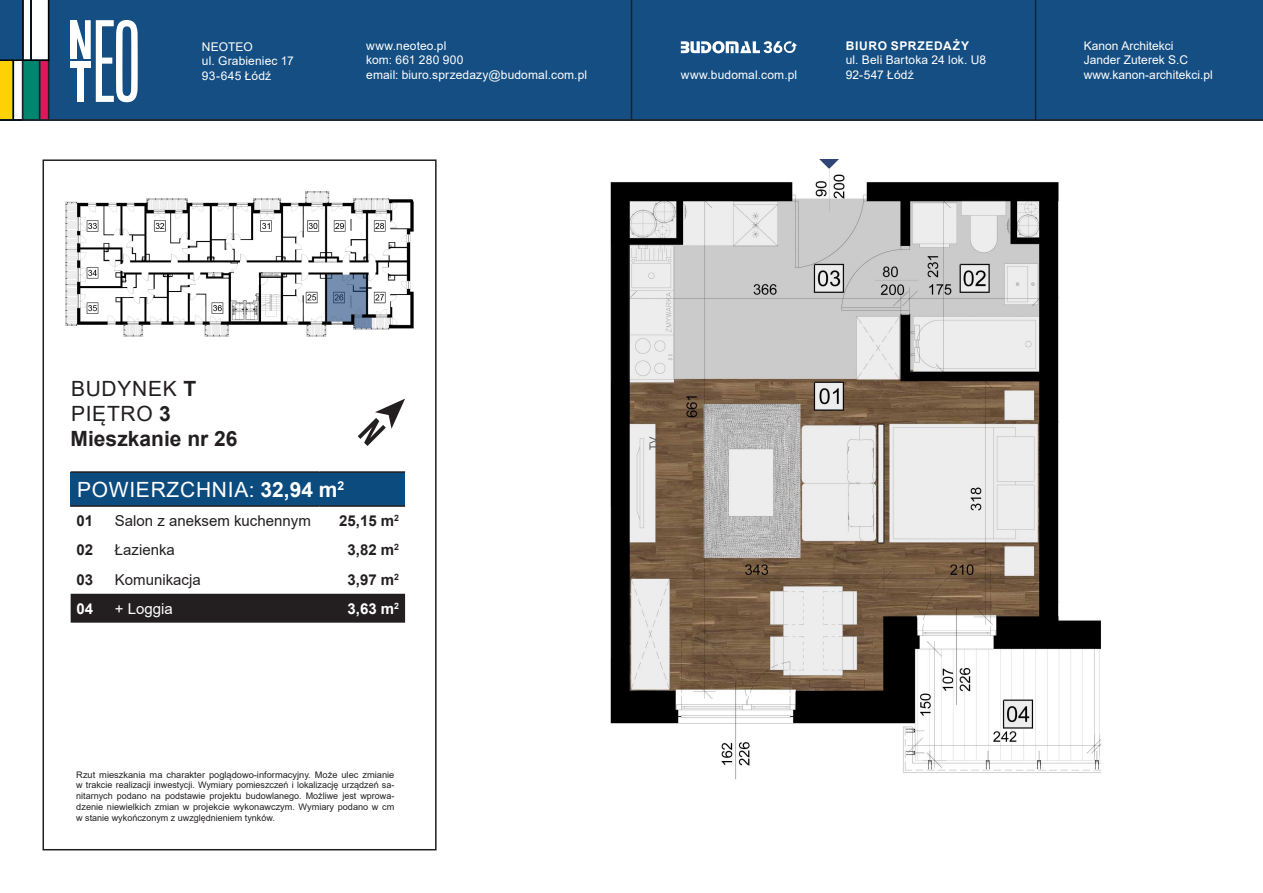
<style>
.page{position:relative;width:1263px;height:893px;background:#fff}
.page>*{position:absolute;margin:0;border:0;box-sizing:border-box;transform-origin:0 0}
.t1{font:700 21px/25.2px "Arial";color:#231f20}
.t2{font:21px "Arial";letter-spacing:.035em;color:#fff}
.t3{font:15px "Arial";color:#231f20}
.t4{font:700 15px "Arial";color:#231f20}
.t5{font:700 15px "Arial";color:#fff}
.t6{font:15px "Arial";color:#fff}
.t7{font:12px/14.4px "Arial";letter-spacing:.01em;color:#fff}
.t8{font:9px/10.8px "Arial";color:#231f20;text-align:justify}
.s1{font-weight:700}
.s2{font-weight:400}
</style>
<div class="page">
<img style="left:610px;top:159px;width:491px;height:621px">
<svg style="left:358px;top:399px;width:47px;height:47px"></svg>
<div style="left:43px;top:159px;width:394px;height:691px;border:2px solid #231f20"></div>
<img style="left:65px;top:191px;width:349px;height:146px">
<div style="left:71px;top:472px;width:334px;height:34px;background:#0c4b7e"></div>
<div style="left:71px;top:593px;width:334px;height:30px;background:#231f20"></div>
<hr style="left:71px;top:471px;width:38px;height:2px;background:#231f20">
<hr style="left:109px;top:471px;width:210px;height:2px;background:#231f20">
<hr style="left:319px;top:471px;width:86px;height:2px;background:#231f20">
<hr style="left:71px;top:505px;width:38px;height:2px;background:#231f20">
<hr style="left:109px;top:505px;width:210px;height:2px;background:#231f20">
<hr style="left:319px;top:505px;width:86px;height:2px;background:#231f20">
<div style="left:49px;top:0;width:1214px;height:121px;background:#144e82"></div>
<hr style="left:631px;top:0;width:1px;height:121px;background:#231f20">
<hr style="left:1035px;top:0;width:1px;height:121px;background:#231f20">
<svg style="left:681px;top:41px;width:116px;height:13px"></svg>
<svg style="left:0;top:0;width:49px;height:121px"></svg>
<svg style="left:70px;top:20px;width:68px;height:82px"></svg>
<div style="left:77px;top:66px;width:6px;height:36px;background:#fff"></div>
<div style="left:70px;top:61px;width:21px;height:6px;background:#fff"></div>
<div style="left:70px;top:20px;width:6px;height:39px;background:#fff"></div>
<p class="t7" style="left:202px;top:40px;width:93px">NEOTEO<br>ul. Grabieniec 17<br>93-645 Łódź</p>
<p class="t7" style="left:366px;top:38px;width:99px">www.neoteo.pl kom: 661 280 900</p>
<p class="t7" style="left:366px;top:67px;width:222px">email: biuro.sprzedazy@budomal.com.pl</p>
<p class="t7" style="left:846px;top:38px;width:142px"><span class="s1">BIURO SPRZEDAŻY<br></span>ul. Beli Bartoka 24 lok. U8<br>92-547 Łódź</p>
<p class="t7" style="left:1084px;top:38px;width:106px">Kanon Architekci<br>Jander Zuterek S.C</p>
<p class="t7" style="left:681px;top:68px;width:118px">www.budomal.com.pl</p>
<p class="t7" style="left:1084px;top:67px;width:130px">www.kanon-architekci.pl</p>
<p class="t1" style="left:71px;top:376px;width:168px"><span class="s2">BUDYNEK</span> T<br><span class="s2">PIĘTRO</span> 3<br>Mieszkanie nr 26</p>
<p class="t2" style="left:77px;top:475px;width:269px">POWIERZCHNIA: <span class="s1">32,94 m</span><sup>2</sup></p>
<p class="t4" style="left:77px;top:510px;width:18px">01</p>
<p class="t3" style="left:115px;top:510px;width:197px">Salon z aneksem kuchennym</p>
<p class="t4" style="left:339px;top:510px;width:61px">25,15 m<sup>2</sup></p>
<p class="t4" style="left:77px;top:539px;width:18px">02</p>
<p class="t3" style="left:115px;top:540px;width:62px">Łazienka</p>
<p class="t4" style="left:347px;top:539px;width:53px">3,82 m<sup>2</sup></p>
<p class="t4" style="left:77px;top:569px;width:18px">03</p>
<p class="t3" style="left:115px;top:569px;width:87px">Komunikacja</p>
<p class="t4" style="left:347px;top:569px;width:53px">3,97 m<sup>2</sup></p>
<p class="t5" style="left:77px;top:598px;width:18px">04</p>
<p class="t6" style="left:115px;top:598px;width:59px">+ Loggia</p>
<p class="t5" style="left:347px;top:598px;width:53px">3,63 m<sup>2</sup></p>
<p class="t8" style="left:76px;top:769px;width:320px">Rzut mieszkania ma charakter poglądowo-informacyjny. Może ulec zmianie w trakcie realizacji inwestycji. Wymiary pomieszczeń i lokalizację urządzeń sa&shy;nitarnych podano na podstawie projektu budowlanego. Możliwe jest wprowa&shy;dzenie niewielkich zmian w projekcie wykonawczym. Wymiary podano w cm w stanie wykończonym z uwzględnieniem tynków.</p>
</div>
